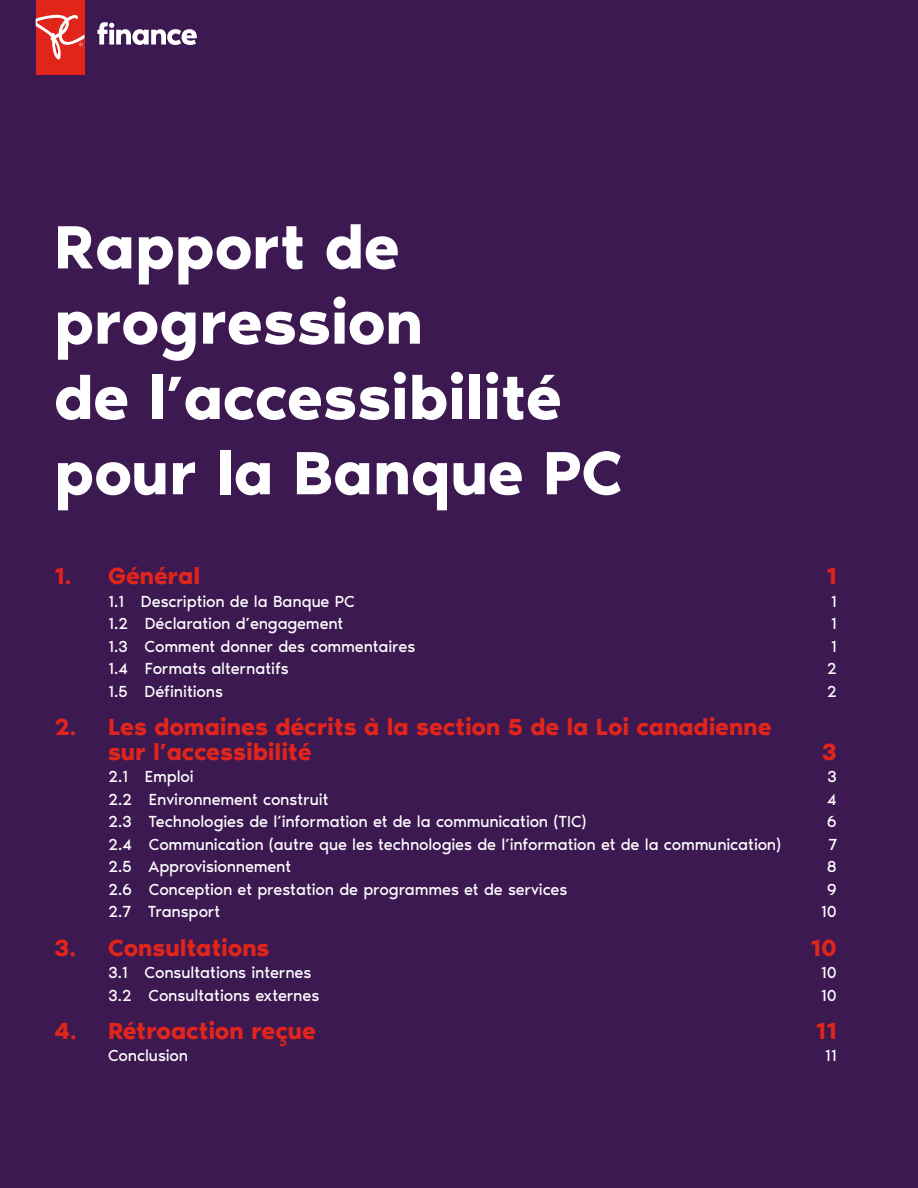
<style>
.page{position:relative;width:918px;height:1188px;background:#3d1952}
.page>*{position:absolute;margin:0;border:0;box-sizing:border-box;transform-origin:0 0}
.t1{font:600 62.7px/75.3px "Noir Pro";letter-spacing:-.01em;color:#fff}
.t2{font:600 24px/24.8px "Noir Pro";letter-spacing:-.01em;color:#e1251b}
.t3{font:16.5px "Noir Pro";letter-spacing:-.01em;color:#fff}
</style>
<div class="page">
<div style="left:36px;top:0;width:49px;height:74px;background:#e1251b"></div>
<svg style="left:97px;top:22px;width:100px;height:23px"></svg>
<svg style="left:36px;top:15px;width:49px;height:45px"></svg>
<h1 class="t1" style="left:54px;top:205px;width:570px">Rapport de progression<br>de l’accessibilité pour la Banque PC</h1>
<p class="t2" style="left:54px;top:562px;width:148px">1. Général</p>
<p class="t2" style="left:826px;top:562px;width:12px">1</p>
<p class="t3" style="left:108px;top:589px;width:248px">1.1 Description de la Banque PC</p>
<p class="t3" style="left:831px;top:589px;width:8px">1</p>
<p class="t3" style="left:108px;top:611px;width:237px">1.2 Déclaration d’engagement</p>
<p class="t3" style="left:831px;top:611px;width:8px">1</p>
<p class="t3" style="left:108px;top:634px;width:309px">1.3 Comment donner des commentaires</p>
<p class="t3" style="left:831px;top:634px;width:8px">1</p>
<p class="t3" style="left:108px;top:656px;width:182px">1.4 Formats alternatifs</p>
<p class="t3" style="left:827px;top:656px;width:12px">2</p>
<p class="t3" style="left:108px;top:679px;width:116px">1.5 Définitions</p>
<p class="t3" style="left:827px;top:679px;width:12px">2</p>
<p class="t2" style="left:108px;top:713px;width:665px;text-indent:-54px">2. Les domaines décrits à la section 5 de la Loi canadienne sur l’accessibilité</p>
<p class="t2" style="left:822px;top:738px;width:17px">3</p>
<p class="t3" style="left:108px;top:764px;width:87px">2.1 Emploi</p>
<p class="t3" style="left:827px;top:764px;width:11px">3</p>
<p class="t3" style="left:108px;top:787px;width:222px">2.2 Environnement construit</p>
<p class="t3" style="left:827px;top:787px;width:12px">4</p>
<p class="t3" style="left:108px;top:809px;width:480px">2.3 Technologies de l’information et de la communication (TIC)</p>
<p class="t3" style="left:827px;top:809px;width:12px">6</p>
<p class="t3" style="left:108px;top:832px;width:675px">2.4 Communication (autre que les technologies de l’information et de la communication)</p>
<p class="t3" style="left:828px;top:832px;width:10px">7</p>
<p class="t3" style="left:108px;top:854px;width:185px">2.5 Approvisionnement</p>
<p class="t3" style="left:827px;top:854px;width:12px">8</p>
<p class="t3" style="left:108px;top:877px;width:461px">2.6 Conception et prestation de programmes et de services</p>
<p class="t3" style="left:827px;top:877px;width:12px">9</p>
<p class="t3" style="left:108px;top:899px;width:114px">2.7 Transport</p>
<p class="t3" style="left:821px;top:899px;width:18px">10</p>
<p class="t2" style="left:54px;top:933px;width:217px">3. Consultations</p>
<p class="t2" style="left:811px;top:933px;width:28px">10</p>
<p class="t3" style="left:108px;top:960px;width:205px">3.1 Consultations internes</p>
<p class="t3" style="left:821px;top:960px;width:18px">10</p>
<p class="t3" style="left:108px;top:982px;width:213px">3.2 Consultations externes</p>
<p class="t3" style="left:821px;top:982px;width:18px">10</p>
<p class="t2" style="left:54px;top:1017px;width:263px">4. Rétroaction reçue</p>
<p class="t2" style="left:815px;top:1017px;width:23px">11</p>
<p class="t3" style="left:108px;top:1043px;width:81px">Conclusion</p>
<p class="t3" style="left:825px;top:1043px;width:14px">11</p>
</div>
